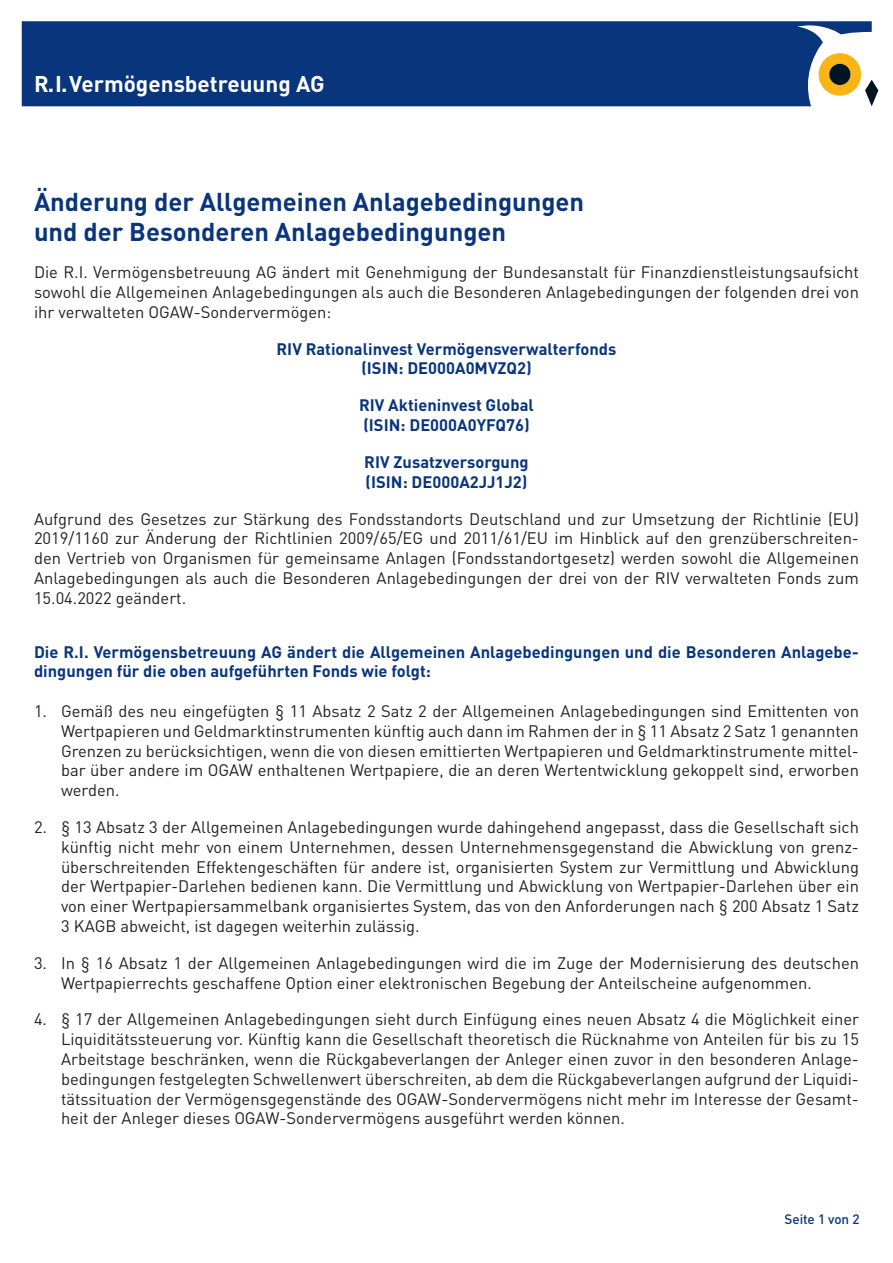
<style>
.page{position:relative;width:893px;height:1263px;background:#fff}
.page>*{position:absolute;margin:0;border:0;box-sizing:border-box;transform-origin:0 0}
.t1{font:700 25.5px "DINOT";color:#08357c}
.t2{font:700 22.5px "DINOT";color:#fff}
.t3{font:16.5px/19.8px "DINOT";color:#231f20;text-align:justify}
.t4{font:700 16.5px/19.8px "DINOT";color:#08357c}
.Kasten_Copy{font:500 13.5px "DINOT";letter-spacing:-.005em;color:#08357c}
</style>
<div class="page">
<div style="left:22px;top:21px;width:850px;height:85px;background:#08357c"></div>
<svg style="left:819px;top:53px;width:59px;height:53px"></svg>
<p class="t2" style="left:35px;top:67px;width:292px">R.I.Vermögensbetreuung AG</p>
<p class="t1" style="left:34px;top:182px;width:552px">Änderung der Allgemeinen Anlagebedingungen</p>
<p class="t1" style="left:34px;top:212px;width:474px">und der Besonderen Anlagebedingungen</p>
<p class="t3" style="left:34px;top:261px;width:826px">Die R.I. Vermögensbetreuung AG ändert mit Genehmigung der Bundesanstalt für Finanzdienstleistungsaufsicht sowohl die Allgemeinen Anlagebedingungen als auch die Besonderen Anlagebedingungen der folgenden drei von ihr verwalteten OGAW-Sondervermögen:</p>
<p class="t4" style="left:277px;top:337px;width:341px">RIV Rationalinvest Vermögensverwalterfonds</p>
<p class="t4" style="left:361px;top:357px;width:172px">(ISIN: DE000A0MVZQ2)</p>
<p class="t4" style="left:359px;top:394px;width:176px">RIV Aktieninvest Global</p>
<p class="t4" style="left:363px;top:414px;width:168px">(ISIN: DE000A0YFQ76)</p>
<p class="t4" style="left:364px;top:450px;width:166px">RIV Zusatzversorgung</p>
<p class="t4" style="left:365px;top:470px;width:163px">(ISIN: DE000A2JJ1J2)</p>
<p class="t3" style="left:34px;top:507px;width:826px">Aufgrund des Gesetzes zur Stärkung des Fondsstandorts Deutschland und zur Umsetzung der Richtlinie (EU)<br>2019/1160 zur Änderung der Richtlinien 2009/65/EG und 2011/61/EU im Hinblick auf den grenzüberschreiten&shy;den Vertrieb von Organismen für gemeinsame Anlagen (Fondsstandortgesetz) werden sowohl die Allgemeinen Anlagebedingungen als auch die Besonderen Anlagebedingungen der drei von der RIV verwalteten Fonds zum 15.04.2022 geändert.</p>
<p class="t4" style="left:34px;top:640px;width:826px">Die R.I. Vermögensbetreuung AG ändert die Allgemeinen Anlagebedingungen und die Besonderen Anlagebe&shy;dingungen für die oben aufgeführten Fonds wie folgt:</p>
<p class="t3" style="left:61px;top:700px;width:799px;text-indent:-27px">1. Gemäß des neu eingefügten § 11 Absatz 2 Satz 2 der Allgemeinen Anlagebedingungen sind Emittenten von Wertpapieren und Geldmarktinstrumenten künftig auch dann im Rahmen der in § 11 Absatz 2 Satz 1 genannten Grenzen zu berücksichtigen, wenn die von diesen emittierten Wertpapieren und Geldmarktinstrumente mittel&shy;bar über andere im OGAW enthaltenen Wertpapiere, die an deren Wertentwicklung gekoppelt sind, erworben werden.</p>
<p class="t3" style="left:61px;top:816px;width:799px;text-indent:-27px">2. § 13 Absatz 3 der Allgemeinen Anlagebedingungen wurde dahingehend angepasst, dass die Gesellschaft sich künftig nicht mehr von einem Unternehmen, dessen Unternehmensgegenstand die Abwicklung von grenz&shy;überschreitenden Effektengeschäften für andere ist, organisierten System zur Vermittlung und Abwicklung der Wertpapier-Darlehen bedienen kann. Die Vermittlung und Abwicklung von Wertpapier-Darlehen über ein von einer Wertpapiersammelbank organisiertes System, das von den Anforderungen nach § 200 Absatz 1 Satz 3 KAGB abweicht, ist dagegen weiterhin zulässig.</p>
<p class="t3" style="left:61px;top:951px;width:799px;text-indent:-27px">3. In § 16 Absatz 1 der Allgemeinen Anlagebedingungen wird die im Zuge der Modernisierung des deutschen<br>Wertpapierrechts geschaffene Option einer elektronischen Begebung der Anteilscheine aufgenommen.</p>
<p class="t3" style="left:61px;top:1008px;width:799px;text-indent:-27px">4. § 17 der Allgemeinen Anlagebedingungen sieht durch Einfügung eines neuen Absatz 4 die Möglichkeit einer Liquiditätssteuerung vor. Künftig kann die Gesellschaft theoretisch die Rücknahme von Anteilen für bis zu 15<br>Arbeitstage beschränken, wenn die Rückgabeverlangen der Anleger einen zuvor in den besonderen Anlage&shy;bedingungen festgelegten Schwellenwert überschreiten, ab dem die Rückgabeverlangen aufgrund der Liquidi&shy;tätssituation der Vermögensgegenstände des OGAW-Sondervermögens nicht mehr im Interesse der Gesamt&shy;heit der Anleger dieses OGAW-Sondervermögens ausgeführt werden können.</p>
<p class="Kasten_Copy" style="left:784px;top:1209px;width:77px">Seite 1 von 2</p>
</div>
